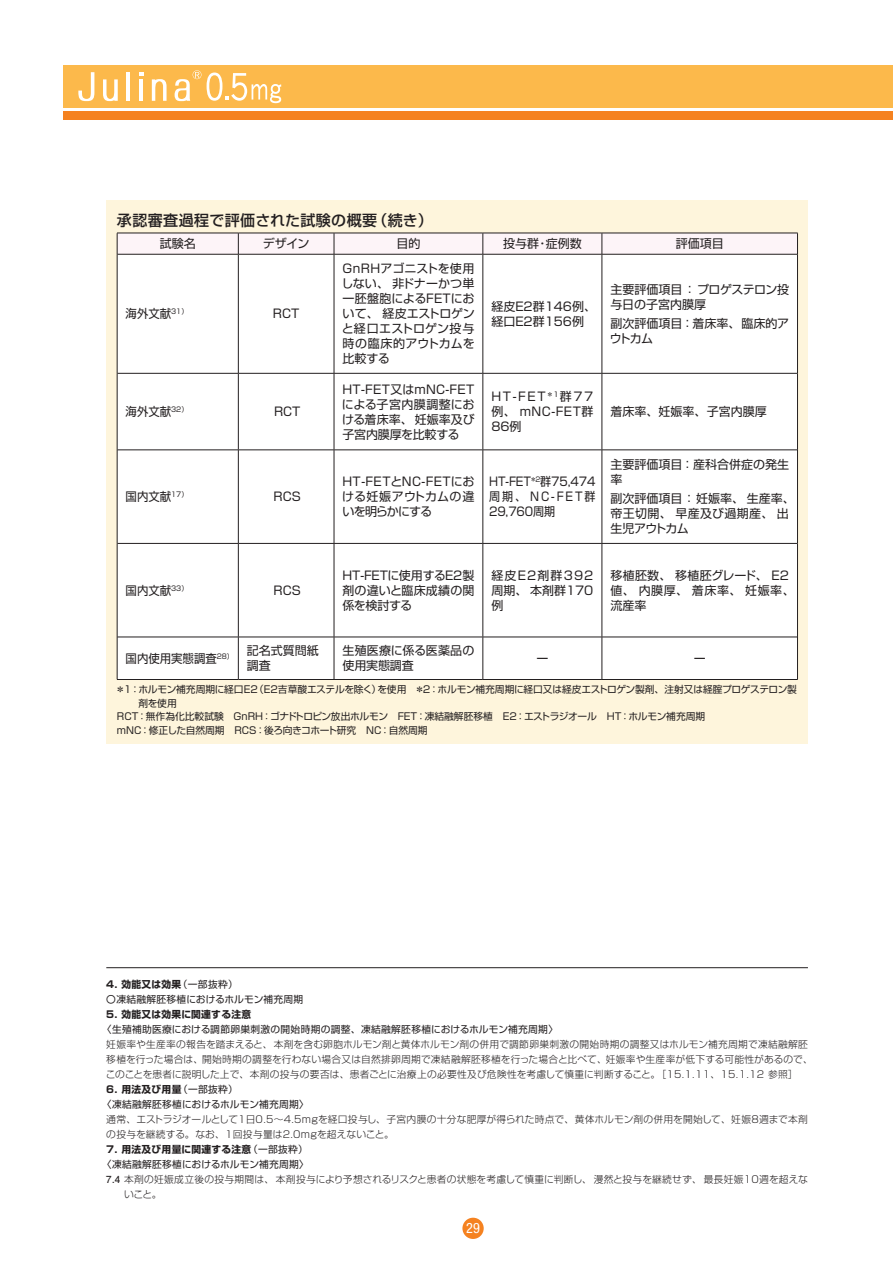
<style>
.page{position:relative;width:893px;height:1263px;background:#fff}
.page>*{position:absolute;margin:0;border:0;box-sizing:border-box;transform-origin:0 0}
.地アミ__見出し{font:500 15px "Shin Go Pro";letter-spacing:.03em;color:#231f20}
.t1{font:condensed 14.25px "Helvetica Neue LT Std";color:#fff}
.表{font:12px/15px "Shin Go Pro";color:#231f20;text-align:justify}
.表-2{font:12px "Shin Go Pro";color:#231f20;scale:.95 1}
.表-3{font:12px/15px "Shin Go Pro";color:#231f20;text-align:justify;scale:.92 1}
.表-4{font:12px/15px "Shin Go Pro";letter-spacing:.025em;color:#231f20}
.用法用量{font:300 9.75px/15px "Shin Go Pro";letter-spacing:.015em;color:#231f20}
.用法用量小見出し{font:9.75px "Shin Go Pro";letter-spacing:.03em;color:#231f20}
.出典{font:9.75px/13.5px "Shin Go Pro";letter-spacing:-.01em;color:#231f20}
.出典-2{font:9.75px/13.5px "Shin Go Pro";letter-spacing:-.03em;color:#231f20}
.用法用量見出し{font:700 9.75px "Shin Go Pro";letter-spacing:.03em;color:#231f20}
.s1{font-weight:400}
.s2{font-family:"Futo Go B101 Pro";font-weight:700}
</style>
<div class="page">
<div style="left:64px;top:65px;width:829px;height:42px;background:#fcb94b"></div>
<div style="left:64px;top:112px;width:829px;height:8px;background:#f58220"></div>
<svg style="left:78px;top:72px;width:16px;height:29px"></svg>
<svg style="left:103px;top:79px;width:15px;height:22px"></svg>
<hr style="left:127px;top:72px;width:3px;height:29px;background:#fff">
<svg style="left:139px;top:72px;width:4px;height:4px"></svg>
<hr style="left:139px;top:79px;width:4px;height:22px;background:#fff">
<svg style="left:152px;top:79px;width:15px;height:22px"></svg>
<svg style="left:175px;top:70px;width:26px;height:31px"></svg>
<svg style="left:207px;top:73px;width:74px;height:30px"></svg>
<div style="left:462px;top:1218px;width:22px;height:21px;background:#f58220;border-radius:50%"></div>
<hr style="left:106px;top:967px;width:702px;height:1px;background:#231f20">
<div style="left:106px;top:200px;width:702px;height:544px;background:#fef5dc"></div>
<div style="left:118px;top:255px;width:679px;height:424px;background:#fff"></div>
<hr style="left:334px;top:254px;width:1px;height:119px;background:#231f20">
<hr style="left:483px;top:254px;width:1px;height:119px;background:#231f20">
<hr style="left:602px;top:254px;width:1px;height:119px;background:#231f20">
<hr style="left:797px;top:254px;width:1px;height:119px;background:#231f20">
<hr style="left:334px;top:374px;width:1px;height:76px;background:#231f20">
<hr style="left:483px;top:374px;width:1px;height:76px;background:#231f20">
<hr style="left:602px;top:374px;width:1px;height:76px;background:#231f20">
<hr style="left:797px;top:373px;width:1px;height:77px;background:#231f20">
<hr style="left:334px;top:450px;width:1px;height:93px;background:#231f20">
<hr style="left:483px;top:450px;width:1px;height:93px;background:#231f20">
<hr style="left:602px;top:450px;width:1px;height:93px;background:#231f20">
<hr style="left:797px;top:450px;width:1px;height:93px;background:#231f20">
<hr style="left:334px;top:544px;width:1px;height:93px;background:#231f20">
<hr style="left:483px;top:544px;width:1px;height:93px;background:#231f20">
<hr style="left:602px;top:544px;width:1px;height:93px;background:#231f20">
<hr style="left:797px;top:543px;width:1px;height:94px;background:#231f20">
<hr style="left:334px;top:637px;width:1px;height:42px;background:#231f20">
<hr style="left:483px;top:637px;width:1px;height:42px;background:#231f20">
<hr style="left:602px;top:637px;width:1px;height:42px;background:#231f20">
<hr style="left:797px;top:637px;width:1px;height:42px;background:#231f20">
<div style="left:117px;top:234px;width:681px;height:20px;background:#fdf4f8"></div>
<hr style="left:117px;top:233px;width:121px;height:1px;background:#231f20">
<hr style="left:238px;top:233px;width:96px;height:1px;background:#231f20">
<hr style="left:117px;top:254px;width:121px;height:1px;background:#231f20">
<hr style="left:238px;top:254px;width:96px;height:1px;background:#231f20">
<hr style="left:238px;top:373px;width:96px;height:1px;background:#231f20">
<hr style="left:238px;top:450px;width:96px;height:1px;background:#231f20">
<hr style="left:238px;top:543px;width:96px;height:1px;background:#231f20">
<hr style="left:238px;top:637px;width:96px;height:1px;background:#231f20">
<hr style="left:238px;top:679px;width:96px;height:1px;background:#231f20">
<hr style="left:334px;top:233px;width:149px;height:1px;background:#231f20">
<hr style="left:483px;top:233px;width:119px;height:1px;background:#231f20">
<hr style="left:334px;top:254px;width:149px;height:1px;background:#231f20">
<hr style="left:483px;top:254px;width:119px;height:1px;background:#231f20">
<hr style="left:334px;top:373px;width:149px;height:1px;background:#231f20">
<hr style="left:483px;top:373px;width:119px;height:1px;background:#231f20">
<hr style="left:334px;top:450px;width:149px;height:1px;background:#231f20">
<hr style="left:483px;top:450px;width:119px;height:1px;background:#231f20">
<hr style="left:334px;top:543px;width:149px;height:1px;background:#231f20">
<hr style="left:483px;top:543px;width:119px;height:1px;background:#231f20">
<hr style="left:334px;top:637px;width:149px;height:1px;background:#231f20">
<hr style="left:483px;top:637px;width:119px;height:1px;background:#231f20">
<hr style="left:334px;top:679px;width:149px;height:1px;background:#231f20">
<hr style="left:602px;top:233px;width:196px;height:1px;background:#231f20">
<hr style="left:602px;top:254px;width:195px;height:1px;background:#231f20">
<hr style="left:602px;top:373px;width:195px;height:1px;background:#231f20">
<hr style="left:602px;top:450px;width:195px;height:1px;background:#231f20">
<hr style="left:602px;top:543px;width:195px;height:1px;background:#231f20">
<hr style="left:602px;top:637px;width:195px;height:1px;background:#231f20">
<hr style="left:483px;top:679px;width:119px;height:1px;background:#231f20">
<hr style="left:602px;top:679px;width:196px;height:1px;background:#231f20">
<hr style="left:117px;top:254px;width:1px;height:119px;background:#231f20">
<hr style="left:238px;top:254px;width:1px;height:119px;background:#231f20">
<hr style="left:117px;top:373px;width:1px;height:77px;background:#231f20">
<hr style="left:238px;top:374px;width:1px;height:76px;background:#231f20">
<hr style="left:117px;top:543px;width:1px;height:94px;background:#231f20">
<hr style="left:238px;top:544px;width:1px;height:93px;background:#231f20">
<hr style="left:117px;top:637px;width:1px;height:42px;background:#231f20">
<hr style="left:238px;top:637px;width:1px;height:42px;background:#231f20">
<hr style="left:117px;top:373px;width:121px;height:1px;background:#231f20">
<hr style="left:117px;top:543px;width:121px;height:1px;background:#231f20">
<hr style="left:117px;top:637px;width:121px;height:1px;background:#231f20">
<hr style="left:117px;top:450px;width:121px;height:1px;background:#231f20">
<hr style="left:117px;top:679px;width:121px;height:1px;background:#231f20">
<hr style="left:117px;top:450px;width:1px;height:93px;background:#231f20">
<hr style="left:238px;top:450px;width:1px;height:93px;background:#231f20">
<p class="地アミ__見出し" style="left:117px;top:208px;width:317px">承認審査過程で評価された試験の概要（続き）</p>
<p class="表" style="left:160px;top:235px;width:37px">試験名</p>
<p class="表" style="left:263px;top:235px;width:48px">デザイン</p>
<p class="表" style="left:396px;top:235px;width:25px">目的</p>
<p class="表" style="left:503px;top:235px;width:80px">投与群・症例数</p>
<p class="表" style="left:676px;top:235px;width:49px">評価項目</p>
<p class="表-2" style="left:126px;top:304px;width:67px">海外文献<sup>31）</sup></p>
<p class="表" style="left:273px;top:305px;width:28px">RCT</p>
<p class="表-2" style="left:126px;top:402px;width:67px">海外文献<sup>32）</sup></p>
<p class="表" style="left:274px;top:403px;width:28px">RCT</p>
<p class="表-2" style="left:126px;top:487px;width:67px">国内文献<sup>17）</sup></p>
<p class="表" style="left:274px;top:488px;width:29px">RCS</p>
<p class="表-2" style="left:126px;top:580px;width:67px">国内文献<sup>33）</sup></p>
<p class="表" style="left:274px;top:581px;width:29px">RCS</p>
<p class="表" style="left:341px;top:260px;width:135px">GnRHアゴニストを使用しない、非ドナーかつ単一胚盤胞によるFETにおいて、経皮エストロゲンと経口エストロゲン投与時の臨床的アウトカムを比較する</p>
<p class="表" style="left:491px;top:297px;width:106px">経皮E2群146例、</p>
<p class="表" style="left:491px;top:312px;width:94px">経口E2群156例</p>
<p class="表" style="left:342px;top:380px;width:134px">HT-FET又はmNC-FETによる子宮内膜調整における着床率、妊娠率及び子宮内膜厚を比較する</p>
<p class="表" style="left:491px;top:388px;width:104px">HT-FET<sup>＊1</sup>群77例、 mNC-FET群86例</p>
<p class="表" style="left:342px;top:473px;width:134px">HT-FETとNC-FETにおける妊娠アウトカムの違いを明らかにする</p>
<p class="表-3" style="left:489px;top:473px;width:117px">HT-FET<sup>＊2</sup>群75,474周期、 NC-FET群29,760周期</p>
<p class="表" style="left:610px;top:280px;width:180px">主要評価項目：プロゲステロン投与日の子宮内膜厚</p>
<p class="表" style="left:610px;top:314px;width:181px">副次評価項目：着床率、臨床的アウトカム</p>
<p class="表" style="left:610px;top:403px;width:158px">着床率、妊娠率、子宮内膜厚</p>
<p class="表" style="left:610px;top:456px;width:180px">主要評価項目：産科合併症の発生率</p>
<p class="表" style="left:610px;top:490px;width:186px;text-align:left">副次評価項目：妊娠率、生産率、帝王切開、早産及び過期産、出生児アウトカム</p>
<p class="表" style="left:342px;top:566px;width:134px">HT-FETに使用するE2製剤の違いと臨床成績の関係を検討する</p>
<p class="表" style="left:491px;top:566px;width:104px">経皮E2剤群392周期、本剤群170例</p>
<p class="表-4" style="left:610px;top:566px;width:186px">移植胚数、移植胚グレード、 E2値、内膜厚、着床率、妊娠率、流産率</p>
<p class="表-2" style="left:126px;top:648px;width:115px">国内使用実態調査<sup>28）</sup></p>
<p class="表" style="left:247px;top:642px;width:73px">記名式質問紙調査</p>
<p class="表" style="left:342px;top:642px;width:133px">生殖医療に係る医薬品の使用実態調査</p>
<p class="表" style="left:536px;top:649px;width:13px">ー</p>
<p class="表" style="left:694px;top:649px;width:13px">ー</p>
<p class="出典-2" style="left:138px;top:682px;width:660px;text-indent:-23px">＊１：ホルモン補充周期に経口E2（E2吉草酸エステルを除く）を使用　＊２：ホルモン補充周期に経口又は経皮エストロゲン製剤、注射又は経腟プロゲステロン製剤を使用</p>
<p class="出典" style="left:117px;top:709px;width:600px">RCT：無作為化比較試験　GnRH：ゴナドトロピン放出ホルモン　FET：凍結融解胚移植　E2：エストラジオール　HT：ホルモン補充周期　mNC：修正した自然周期　RCS：後ろ向きコホート研究　NC：自然周期</p>
<p class="用法用量見出し" style="left:106px;top:976px;width:133px">4. 効能又は効果<span class="s1">（一部抜粋）</span></p>
<p class="用法用量小見出し" style="left:106px;top:991px;width:198px">〇凍結融解胚移植におけるホルモン補充周期</p>
<p class="用法用量見出し" style="left:106px;top:1006px;width:146px">5. 効能又は効果に関連する注意</p>
<p class="用法用量小見出し" style="left:102px;top:1021px;width:458px">〈生殖補助医療における調節卵巣刺激の開始時期の調整、凍結融解胚移植におけるホルモン補充周期〉</p>
<p class="用法用量" style="left:106px;top:1035px;width:708px">妊娠率や生産率の報告を踏まえると、本剤を含む卵胞ホルモン剤と黄体ホルモン剤の併用で調節卵巣刺激の開始時期の調整又はホルモン補充周期で凍結融解胚移植を行った場合は、開始時期の調整を行わない場合又は自然排卵周期で凍結融解胚移植を行った場合と比べて、妊娠率や生産率が低下する可能性があるので、このことを患者に説明した上で、本剤の投与の要否は、患者ごとに治療上の必要性及び危険性を考慮して慎重に判断すること。［15.1.11、15.1.12 参照］</p>
<p class="用法用量見出し" style="left:106px;top:1081px;width:133px">6. 用法及び用量<span class="s1">（一部抜粋）</span></p>
<p class="用法用量小見出し" style="left:102px;top:1096px;width:209px">〈凍結融解胚移植におけるホルモン補充周期〉</p>
<p class="用法用量" style="left:106px;top:1110px;width:703px">通常、エストラジオールとして1日0.5～4.5mgを経口投与し、子宮内膜の十分な肥厚が得られた時点で、黄体ホルモン剤の併用を開始して、妊娠8週まで本剤の投与を継続する。なお、1回投与量は2.0mgを超えないこと。</p>
<p class="用法用量見出し" style="left:106px;top:1141px;width:203px">7. 用法及び用量に関連する注意<span class="s1">（一部抜粋）</span></p>
<p class="用法用量小見出し" style="left:102px;top:1156px;width:209px">〈凍結融解胚移植におけるホルモン補充周期〉</p>
<p class="用法用量" style="left:124px;top:1170px;width:685px;text-indent:-18px"><span class="s2">7.4</span> 本剤の妊娠成立後の投与期間は、本剤投与により予想されるリスクと患者の状態を考慮して慎重に判断し、漫然と投与を継続せず、最長妊娠10週を超えないこと。</p>
<p class="t1" style="left:466px;top:1220px;width:15px">29</p>
</div>
